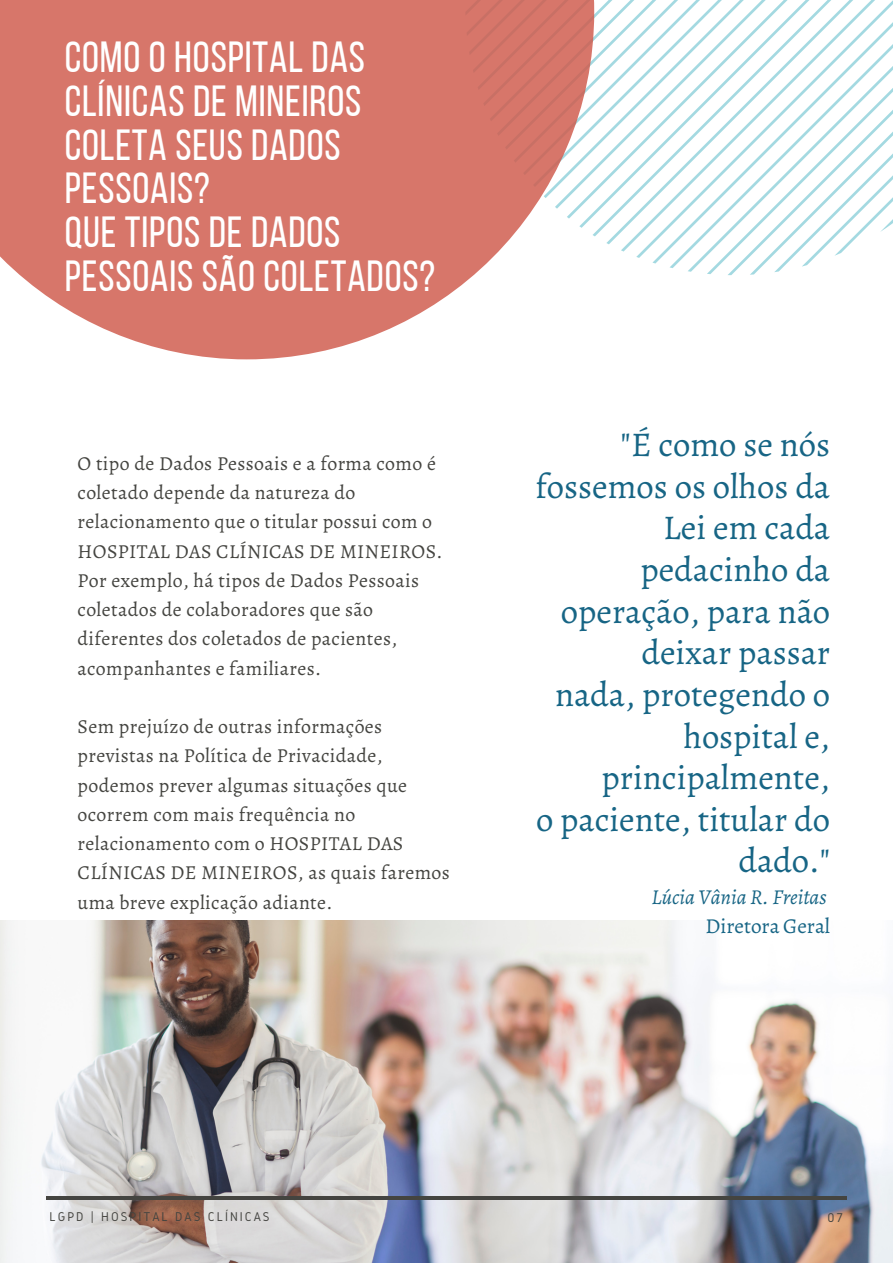
<style>
.page{position:relative;width:893px;height:1264px;background:#fff}
.page>*{position:absolute;margin:0;border:0;box-sizing:border-box;transform-origin:0 0}
.t1{font:43.5px/43.8px "Bebas Neue";letter-spacing:.02em;color:#fff}
.t2{font:34.65px/41.5px "Alegreya";color:#176585;text-align:right}
.t3{font:italic 21.15px "Alegreya";color:#176585}
.t4{font:21.15px "Alegreya";color:#176585}
.t5{font:19.8px/29.2px "Alegreya";letter-spacing:.02em;color:#444440}
.t6{font:13.2px "Gidole";letter-spacing:.15em;color:#444440}
</style>
<div class="page">
<svg style="left:594px;top:0;width:298px;height:275px"></svg>
<img style="left:0;top:920px;width:892px;height:342px">
<hr style="left:46px;top:1196px;width:800px;height:3px;background:#444440">
<svg style="left:0;top:0;width:594px;height:359px;fill:#d7766a"></svg>
<p class="t1" style="left:65px;top:39px;width:302px">COMO O HOSPITAL DAS<br>CLÍNICAS DE MINEIROS<br>COLETA SEUS DADOS<br>PESSOAIS?</p>
<p class="t1" style="left:65px;top:214px;width:372px">QUE TIPOS DE DADOS<br>PESSOAIS SÃO COLETADOS?</p>
<p class="t5" style="left:78px;top:448px;width:366px">O tipo de Dados Pessoais e a forma como é coletado depende da natureza do relacionamento que o titular possui com o HOSPITAL DAS CLÍNICAS DE MINEIROS.<br>Por exemplo, há tipos de Dados Pessoais coletados de colaboradores que são diferentes dos coletados de pacientes, acompanhantes e familiares.</p>
<p class="t5" style="left:78px;top:712px;width:374px">Sem prejuízo de outras informações previstas na Política de Privacidade, podemos prever algumas situações que ocorrem com mais frequência no relacionamento com o HOSPITAL DAS CLÍNICAS DE MINEIROS, as quais faremos uma breve explicação adiante.</p>
<p class="t2" style="left:535px;top:424px;width:296px">"É como se nós fossemos os olhos da<br>Lei em cada</p>
<p class="t2" style="left:560px;top:548px;width:271px">pedacinho da operação, para não deixar passar</p>
<p class="t2" style="left:555px;top:673px;width:277px">nada, protegendo o hospital e, principalmente,</p>
<p class="t2" style="left:536px;top:798px;width:295px">o paciente, titular do dado."</p>
<p class="t3" style="left:651px;top:882px;width:176px">Lúcia Vânia R. Freitas</p>
<p class="t4" style="left:705px;top:911px;width:126px">Diretora Geral</p>
<p class="t6" style="left:49px;top:1209px;width:222px">LGPD | HOSPITAL DAS CLÍNICAS</p>
<p class="t6" style="left:827px;top:1210px;width:17px">07</p>
</div>
